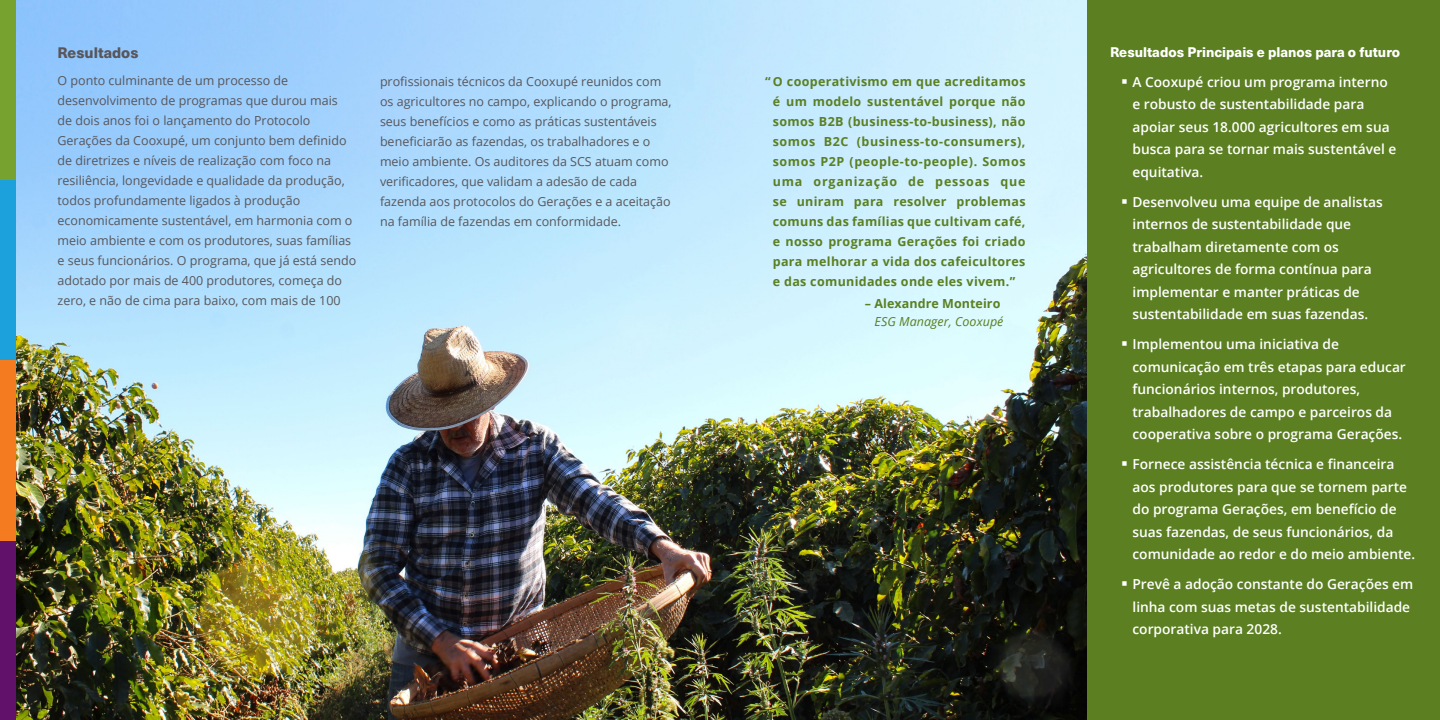
<style>
.page{position:relative;width:1440px;height:720px;background:#fff}
.page>*{position:absolute;margin:0;border:0;box-sizing:border-box;transform-origin:0 0}
.t1{font:800 15px "Neue Haas Unica W1 G";color:#58565a}
.t2{font:600 13.75px/22.5px "Open Sans";color:#fff}
.t3{font:800 13.75px "Neue Haas Unica W1 G";color:#fff}
.t4{font:12.5px/20px "Open Sans";color:#58565a}
.t5{font:700 12.5px/20px "Open Sans";letter-spacing:.025em;color:#5b7f21;text-align:justify}
.t6{font:700 12.5px "Open Sans";letter-spacing:.005em;color:#5b7f21}
.t7{font:italic 12.5px "Open Sans";letter-spacing:.005em;color:#5b7f21}
</style>
<div class="page">
<img style="left:16px;top:0;width:1072px;height:720px">
<div style="left:1088px;top:0;width:352px;height:720px;background:#5b7f21"></div>
<div style="left:0;top:0;width:16px;height:181px;background:#78a22f"></div>
<div style="left:0;top:180px;width:16px;height:181px;background:#1da1dc"></div>
<div style="left:0;top:540px;width:16px;height:180px;background:#61116a"></div>
<div style="left:0;top:360px;width:16px;height:181px;background:#f47b20"></div>
<p class="t1" style="left:58px;top:41px;width:82px">Resultados</p>
<p class="t4" style="left:58px;top:70px;width:300px">O ponto culminante de um processo de desenvolvimento de programas que durou mais<br>de dois anos foi o lançamento do Protocolo Gerações da Cooxupé, um conjunto bem definido de diretrizes e níveis de realização com foco na resiliência, longevidade e qualidade da produção, todos profundamente ligados à produção economicamente sustentável, em harmonia com o meio ambiente e com os produtores, suas famílias e seus funcionários. O programa, que já está sendo adotado por mais de 400 produtores, começa do zero, e não de cima para baixo, com mais de 100</p>
<p class="t4" style="left:380px;top:71px;width:293px">profissionais técnicos da Cooxupé reunidos com os agricultores no campo, explicando o programa, seus benefícios e como as práticas sustentáveis beneficiarão as fazendas, os trabalhadores e o meio ambiente. Os auditores da SCS atuam como verificadores, que validam a adesão de cada fazenda aos protocolos do Gerações e a aceitação na família de fazendas em conformidade.</p>
<p class="t5" style="left:773px;top:71px;width:254px;text-indent:-8px">“ O cooperativismo em que acreditamos é um modelo sustentável porque não somos B2B (business-to-business), não somos B2C (business-to-consumers), somos P2P (people-to-people). Somos uma organização de pessoas que se uniram para resolver problemas comuns das famílias que cultivam café, e nosso programa Gerações foi criado para melhorar a vida dos cafeicultores e das comunidades onde eles vivem.”</p>
<p class="t6" style="left:865px;top:295px;width:137px">– Alexandre Monteiro</p>
<p class="t7" style="left:875px;top:312px;width:130px">ESG Manager, Cooxupé</p>
<p class="t3" style="left:1110px;top:41px;width:292px">Resultados Principais e planos para o futuro</p>
<p class="t2" style="left:1132px;top:70px;width:265px;text-indent:-11px">▪ A Cooxupé criou um programa interno e robusto de sustentabilidade para apoiar seus 18.000 agricultores em sua busca para se tornar mais sustentável e equitativa.</p>
<p class="t2" style="left:1132px;top:190px;width:252px;text-indent:-11px">▪ Desenvolveu uma equipe de analistas internos de sustentabilidade que trabalham diretamente com os agricultores de forma contínua para implementar e manter práticas de sustentabilidade em suas fazendas.</p>
<p class="t2" style="left:1132px;top:333px;width:275px;text-indent:-11px">▪ Implementou uma iniciativa de comunicação em três etapas para educar funcionários internos, produtores, trabalhadores de campo e parceiros da cooperativa sobre o programa Gerações.</p>
<p class="t2" style="left:1132px;top:453px;width:284px;text-indent:-11px">▪ Fornece assistência técnica e financeira aos produtores para que se tornem parte do programa Gerações, em benefício de suas fazendas, de seus funcionários, da comunidade ao redor e do meio ambiente.</p>
<p class="t2" style="left:1132px;top:573px;width:282px;text-indent:-11px">▪ Prevê a adoção constante do Gerações em linha com suas metas de sustentabilidade corporativa para 2028.</p>
</div>
